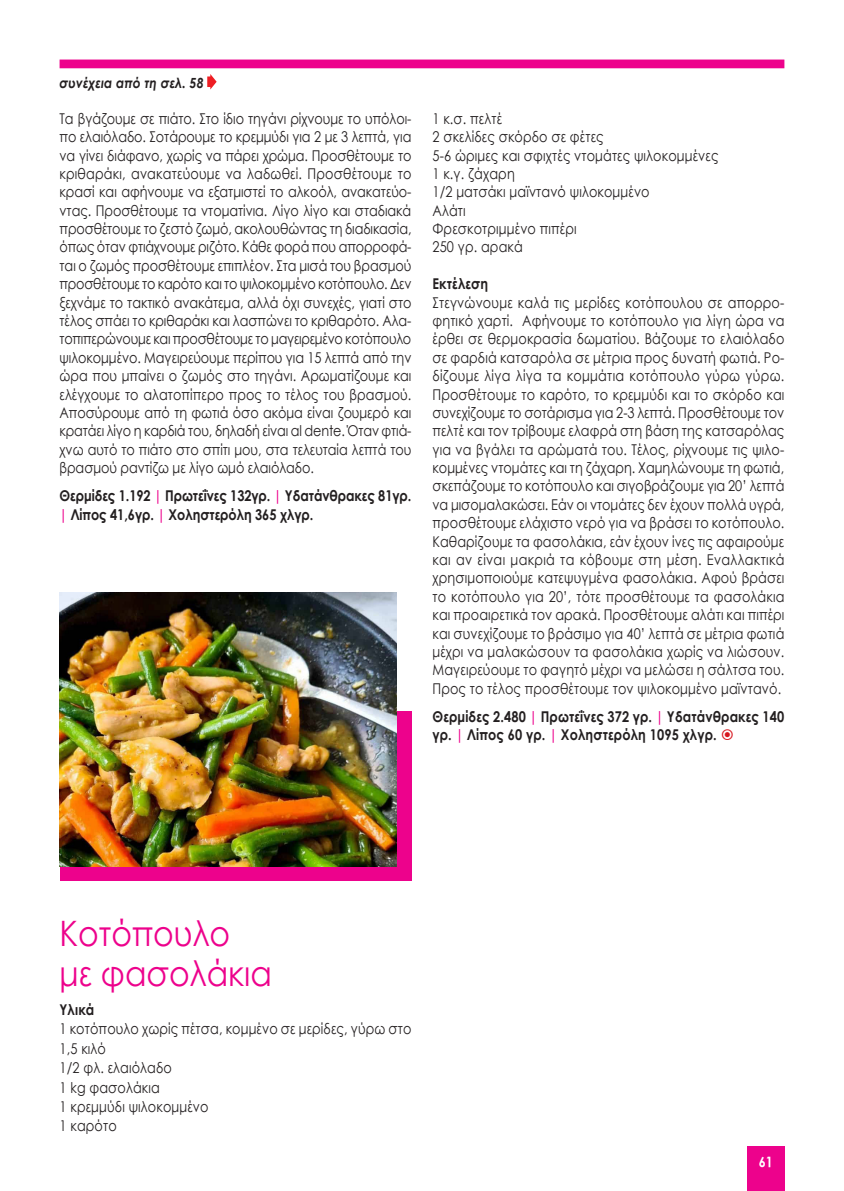
<style>
.page{position:relative;width:844px;height:1191px;background:#fff}
.page>*{position:absolute;margin:0;border:0;box-sizing:border-box;transform-origin:0 0}
.TITLOS{font:35px/39.6px "Century Gothic";color:#ed028c;scale:.9 1}
.KEIMENO{font:14.88px/18.4px "Century Gothic";letter-spacing:.01em;color:#231f20;text-align:justify;scale:.86 1}
.KEIMENO-2{font:700 14.88px/18.4px "Century Gothic";letter-spacing:.01em;color:#231f20;scale:.86 1}
.SYNEXEIA{font:italic 700 14px "Century Gothic";letter-spacing:.01em;color:#231f20;scale:.88 1}
.t1{font:14px "SK Century Gothic Pol Uni W Bold";color:#fff;scale:.9 1}
.s1{color:#ed028c}
</style>
<div class="page">
<div style="left:747px;top:1146px;width:37px;height:45px;background:#ed028c"></div>
<div style="left:60px;top:60px;width:724px;height:8px;background:#ed028c"></div>
<svg style="left:207px;top:74px;width:9px;height:16px"></svg>
<div style="left:60px;top:711px;width:351px;height:170px;background:#ed028c"></div>
<img style="left:60px;top:592px;width:336px;height:274px">
<p class="SYNEXEIA" style="left:60px;top:72px;width:165px">συνέχεια από τη σελ. 58</p>
<p class="KEIMENO" style="left:60px;top:109px;width:410px">Τα βγάζουμε σε πιάτο. Στο ίδιο τηγάνι ρίχνουμε το υπόλοι&shy;πο ελαιόλαδο. Σοτάρουμε το κρεμμύδι για 2 με 3 λεπτά, για να γίνει διάφανο, χωρίς να πάρει χρώμα. Προσθέτουμε το κριθαράκι, ανακατεύουμε να λαδωθεί. Προσθέτουμε το κρασί και αφήνουμε να εξατμιστεί το αλκοόλ, ανακατεύο&shy;ντας. Προσθέτουμε τα ντοματίνια. Λίγο λίγο και σταδιακά προσθέτουμε το ζεστό ζωμό, ακολουθώντας τη διαδικασία, όπως όταν φτιάχνουμε ριζότο. Κάθε φορά που απορροφά&shy;ται ο ζωμός προσθέτουμε επιπλέον. Στα μισά του βρασμού προσθέτουμε το καρότο και το ψιλοκομμένο κοτόπουλο. Δεν ξεχνάμε το τακτικό ανακάτεμα, αλλά όχι συνεχές, γιατί στο τέλος σπάει το κριθαράκι και λασπώνει το κριθαρότο. Αλα&shy;τοπιπερώνουμε και προσθέτουμε το μαγειρεμένο κοτόπουλο ψιλοκομμένο. Μαγειρεύουμε περίπου για 15 λεπτά από την ώρα που μπαίνει ο ζωμός στο τηγάνι. Αρωματίζουμε και ελέγχουμε το αλατοπίπερο προς το τέλος του βρασμού.<br>Αποσύρουμε από τη φωτιά όσο ακόμα είναι ζουμερό και κρατάει λίγο η καρδιά του, δηλαδή είναι al dente. Όταν φτιά&shy;χνω αυτό το πιάτο στο σπίτι μου, στα τελευταία λεπτά του βρασμού ραντίζω με λίγο ωμό ελαιόλαδο.</p>
<p class="KEIMENO-2" style="left:60px;top:486px;width:410px">Θερμίδες 1.192 <span class="s1">|</span> Πρωτεΐνες 132γρ. <span class="s1">|</span> Υδατάνθρακες 81γρ. <span class="s1">|</span> Λίπος 41,6γρ. <span class="s1">|</span> Χοληστερόλη 365 χλγρ.</p>
<p class="KEIMENO" style="left:432px;top:109px;width:82px">1 κ.σ. πελτέ</p>
<p class="KEIMENO" style="left:432px;top:127px;width:200px">2 σκελίδες σκόρδο σε φέτες</p>
<p class="KEIMENO" style="left:432px;top:146px;width:334px">5-6 ώριμες και σφιχτές ντομάτες ψιλοκομμένες</p>
<p class="KEIMENO" style="left:432px;top:164px;width:97px">1 κ.γ. ζάχαρη</p>
<p class="KEIMENO" style="left:432px;top:182px;width:254px">1/2 ματσάκι μαϊντανό ψιλοκομμένο</p>
<p class="KEIMENO" style="left:432px;top:201px;width:40px">Αλάτι</p>
<p class="KEIMENO" style="left:432px;top:219px;width:169px">Φρεσκοτριμμένο πιπέρι</p>
<p class="KEIMENO" style="left:432px;top:238px;width:106px">250 γρ. αρακά</p>
<p class="KEIMENO-2" style="left:432px;top:274px;width:66px">Εκτέλεση</p>
<p class="KEIMENO" style="left:432px;top:293px;width:410px">Στεγνώνουμε καλά τις μερίδες κοτόπουλου σε απορρο&shy;φητικό χαρτί. Αφήνουμε το κοτόπουλο για λίγη ώρα να έρθει σε θερμοκρασία δωματίου. Βάζουμε το ελαιόλαδο σε φαρδιά κατσαρόλα σε μέτρια προς δυνατή φωτιά. Ρο&shy;δίζουμε λίγα λίγα τα κομμάτια κοτόπουλο γύρω γύρω.<br>Προσθέτουμε το καρότο, το κρεμμύδι και το σκόρδο και συνεχίζουμε το σοτάρισμα για 2-3 λεπτά. Προσθέτουμε τον πελτέ και τον τρίβουμε ελαφρά στη βάση της κατσαρόλας για να βγάλει τα αρώματά του. Τέλος, ρίχνουμε τις ψιλο&shy;κομμένες ντομάτες και τη ζάχαρη. Χαμηλώνουμε τη φωτιά, σκεπάζουμε το κοτόπουλο και σιγοβράζουμε για 20’ λεπτά να μισομαλακώσει. Εάν οι ντομάτες δεν έχουν πολλά υγρά, προσθέτουμε ελάχιστο νερό για να βράσει το κοτόπουλο.<br>Καθαρίζουμε τα φασολάκια, εάν έχουν ίνες τις αφαιρούμε και αν είναι μακριά τα κόβουμε στη μέση. Εναλλακτικά χρησιμοποιούμε κατεψυγμένα φασολάκια. Αφού βράσει το κοτόπουλο για 20’, τότε προσθέτουμε τα φασολάκια και προαιρετικά τον αρακά. Προσθέτουμε αλάτι και πιπέρι και συνεχίζουμε το βράσιμο για 40’ λεπτά σε μέτρια φωτιά μέχρι να μαλακώσουν τα φασολάκια χωρίς να λιώσουν.<br>Μαγειρεύουμε το φαγητό μέχρι να μελώσει η σάλτσα του.<br>Προς το τέλος προσθέτουμε τον ψιλοκομμένο μαϊντανό.</p>
<p class="KEIMENO-2" style="left:432px;top:706px;width:410px">Θερμίδες 2.480 <span class="s1">|</span> Πρωτεΐνες 372 γρ. <span class="s1">|</span> Υδατάνθρακες 140 γρ. <span class="s1">|</span> Λίπος 60 γρ. <span class="s1">|</span> Χοληστερόλη 1095 χλγρ.</p>
<p class="TITLOS" style="left:60px;top:913px;width:237px">Κοτόπουλο<br>με φασολάκια</p>
<p class="KEIMENO-2" style="left:60px;top:999px;width:42px">Υλικά</p>
<p class="KEIMENO" style="left:60px;top:1019px;width:410px;line-height:19.4px">1 κοτόπουλο χωρίς πέτσα, κομμένο σε μερίδες, γύρω στο<br>1,5 κιλό</p>
<p class="KEIMENO" style="left:60px;top:1058px;width:132px">1/2 φλ. ελαιόλαδο</p>
<p class="KEIMENO" style="left:60px;top:1077px;width:118px">1 kg φασολάκια</p>
<p class="KEIMENO" style="left:60px;top:1097px;width:175px">1 κρεμμύδι ψιλοκομμένο</p>
<p class="KEIMENO" style="left:60px;top:1116px;width:68px">1 καρότο</p>
<p class="t1" style="left:758px;top:1151px;width:17px">61</p>
</div>
